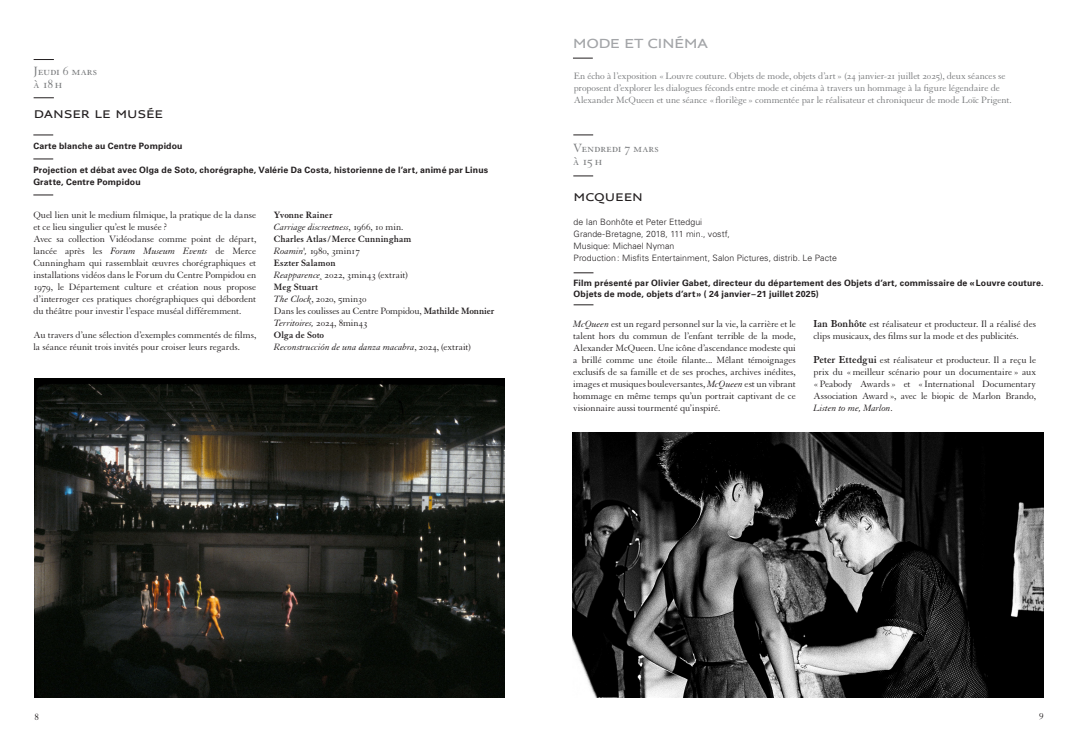
<style>
.page{position:relative;width:1078px;height:740px;background:#fff}
.page>*{position:absolute;margin:0;border:0;box-sizing:border-box;transform-origin:0 0}
.t1{font:13px/13px "Granjon LT Std";color:#77797b}
.t2{font:13px "Louvre Sans Med";letter-spacing:-.05em;color:#a3a5a8}
.t3{font:11px "Louvre Sans Med";letter-spacing:-.015em;color:#231f20}
.t4{font:10px/12px "Granjon LT Std";letter-spacing:-.01em;color:#231f20}
.t5{font:10px/12px "Granjon LT Std";letter-spacing:-.01em;color:#77797b}
.t6{font:700 8.8px/11px "Univers LT Std";letter-spacing:.02em;color:#231f20}
.t7{font:300 8.8px/12px "Univers LT Std";letter-spacing:.005em;color:#231f20}
.s1{font-style:italic}
.s2{font-weight:700}
.s3{font-weight:700;font-size:11px}
</style>
<div class="page">
<svg style="left:573px;top:273px;width:20px;height:1px"></svg>
<svg style="left:573px;top:305px;width:20px;height:1px"></svg>
<svg style="left:573px;top:58px;width:19px;height:1px"></svg>
<svg style="left:573px;top:135px;width:20px;height:1px"></svg>
<svg style="left:573px;top:176px;width:20px;height:1px"></svg>
<img style="left:573px;top:433px;width:469px;height:264px">
<svg style="left:33px;top:135px;width:20px;height:1px"></svg>
<svg style="left:33px;top:159px;width:20px;height:1px"></svg>
<svg style="left:33px;top:195px;width:20px;height:1px"></svg>
<svg style="left:34px;top:59px;width:20px;height:1px"></svg>
<svg style="left:34px;top:97px;width:20px;height:1px"></svg>
<img style="left:34px;top:378px;width:470px;height:319px">
<h1 class="t1" style="left:34px;top:65px;width:65px">Jeudi 6 mars à 18h</h1>
<p class="t3" style="left:34px;top:107px;width:92px">DANSER LE MUS</p>
<p class="t3" style="left:146px;top:107px;width:19px">ÉE</p>
<p class="t6" style="left:33px;top:141px;width:151px">Carte blanche au Centre Pompidou</p>
<p class="t6" style="left:33px;top:164px;width:456px;line-height:12px">Projection et débat avec Olga de Soto, chorégraphe, Valérie Da Costa, historienne de l’art, animé par Linus<br>Gratte, Centre Pompidou</p>
<p class="t4" style="left:33px;top:209px;width:224px">Quel lien unit le medium filmique, la pratique de la danse et ce lieu singulier qu’est le musée ?<br>Avec sa collection Vidéodanse comme point de départ, lancée après les <span class="s1">Forum Museum Events</span> de Merce Cunningham qui rassemblait œuvres chorégraphiques et installations vidéos dans le Forum du Centre Pompidou en 1979, le Département culture et création nous propose d’interroger ces pratiques chorégraphiques qui débordent du théâtre pour investir l’espace muséal différemment.</p>
<p class="t4" style="left:33px;top:329px;width:224px">Au travers d’une sélection d’exemples commentés de films, la séance réunit trois invités pour croiser leurs regards.</p>
<p class="t4" style="left:274px;top:209px;width:222px"><span class="s2">Yvonne Rainer<br></span><span class="s1">Carriage discreetness</span>, 1966, 10 min.<br><span class="s2">Charles Atlas/Merce Cunningham<br></span><span class="s1">Roamin',</span> 1980, 3min17<br><span class="s2">Eszter Salamon<br></span><span class="s1">Reapparence</span>¸ 2022, 3min43 (extrait)<br><span class="s2">Meg Stuart<br></span><span class="s1">The Clock</span>, 2020, 5min30<br>Dans les coulisses au Centre Pompidou, <span class="s2">Mathilde Monnier<br></span><span class="s1">Territoires,</span> 2024, 8min43<br><span class="s2">Olga de Soto<br></span><span class="s1">Reconstrucción de una danza macabra</span>, 2024, (extrait)</p>
<h1 class="t2" style="left:573px;top:35px;width:123px">MODE ET CI NÉMA</h1>
<p class="t5" style="left:573px;top:70px;width:439px">En écho à l’exposition «Louvre couture. Objets de mode, objets d’art » (24 janvier-21 juillet 2025), deux séances se proposent d’explorer les dialogues féconds entre mode et cinéma à travers un hommage à la figure légendaire de<br>Alexander McQueen et une séance «florilège» commentée par le réalisateur et chroniqueur de mode Loïc Prigent.</p>
<h1 class="t1" style="left:573px;top:142px;width:87px">Vendredi 7 mars à 15h</h1>
<p class="t3" style="left:573px;top:190px;width:42px">MCQUEEN</p>
<p class="t7" style="left:573px;top:216px;width:265px">de Ian Bonhôte et Peter Ettedgui<br>Grande-Bretagne, 2018, 111 min., vostf,<br>Musique: Michael Nyman<br>Production: Misfits Entertainment, Salon Pictures, distrib. Le Pacte</p>
<p class="t6" style="left:573px;top:278px;width:471px">Film présenté par Olivier Gabet, directeur du département des Objets d’art, commissaire de «Louvre couture.<br>Objets de mode, objets d’art» ( 24 janvier–21 juillet 2025)</p>
<p class="t4" style="left:573px;top:318px;width:224px;text-align:justify"><span class="s1">McQueen</span> est un regard personnel sur la vie, la carrière et le talent hors du commun de l’enfant terrible de la mode, Alexander McQueen. Une icône d’ascendance modeste qui a brillé comme une étoile filante... Mêlant témoignages exclusifs de sa famille et de ses proches, archives inédites, images et musiques bouleversantes, <span class="s1">McQueen</span> est un vibrant hommage en même temps qu’un portrait captivant de ce visionnaire aussi tourmenté qu’inspiré.</p>
<p class="t4" style="left:813px;top:318px;width:224px"><span class="s3">Ian Bonhôte</span> est réalisateur et producteur. Il a réalisé des clips musicaux, des films sur la mode et des publicités.</p>
<p class="t4" style="left:813px;top:354px;width:224px;text-align:justify"><span class="s3">Peter Ettedgui</span> est réalisateur et producteur. Il a reçu le prix du «meilleur scénario pour un documentaire » aux «Peabody Awards» et «International Documentary Association Award», avec le biopic de Marlon Brando, <span class="s1">Listen to me, Marlon</span>.</p>
<p class="t4" style="left:34px;top:711px;width:6px">8</p>
<p class="t4" style="left:1038px;top:708px;width:6px">9</p>
</div>
